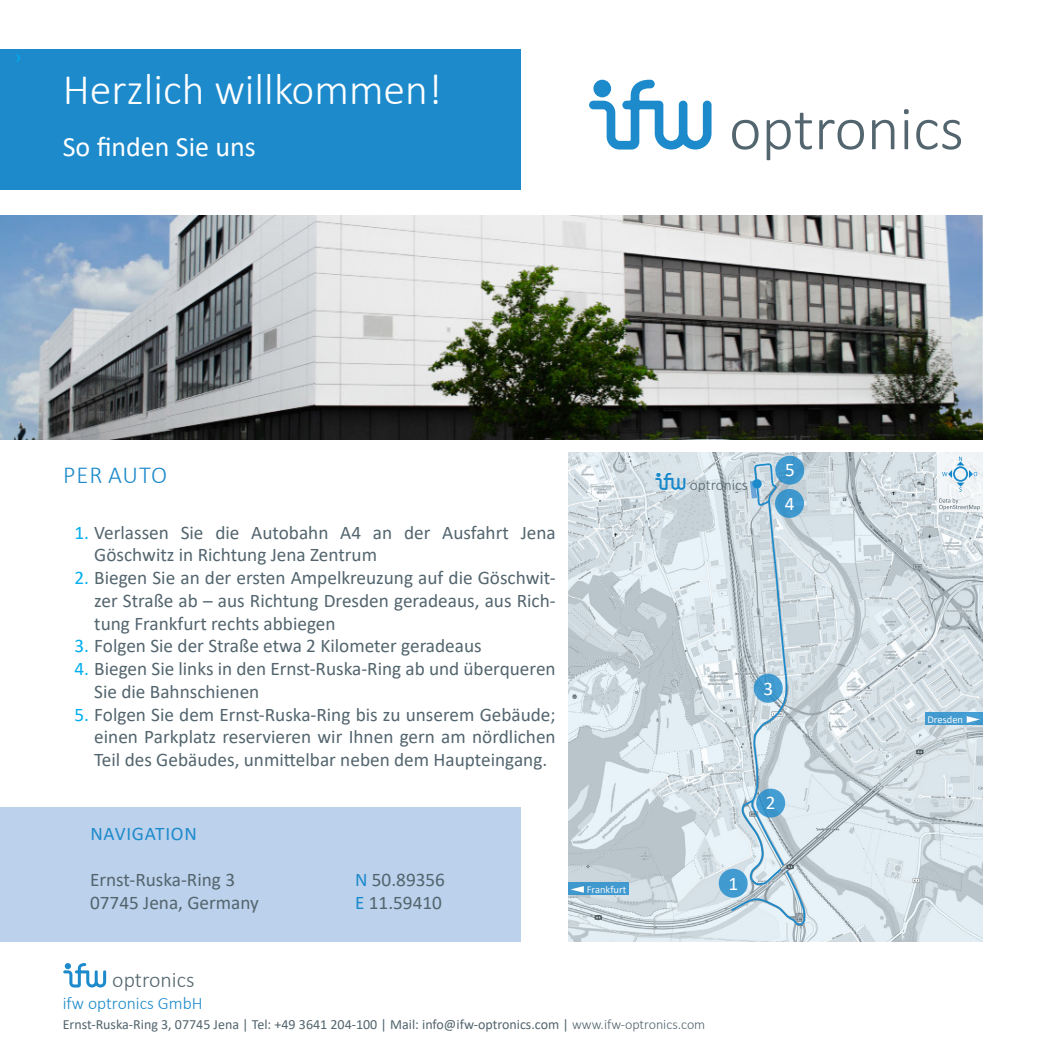
<style>
.page{position:relative;width:1042px;height:1042px;background:#fff}
.page>*{position:absolute;margin:0;border:0;box-sizing:border-box;transform-origin:0 0}
.t1{font:300 62.3px "Calibri";color:#53656e}
.t2{font:300 43.75px "Calibri";color:#fff}
.t3{font:28px "Calibri";color:#fff}
.t4{font:300 24.5px "Calibri";letter-spacing:.04em;color:#1d8acb}
.t5{font:300 21.88px "Calibri";color:#53656e}
.t6{font:19.25px/22.8px "Calibri";color:#53656e}
.t7{font:19.25px "Calibri";letter-spacing:.04em;color:#1d8acb}
.t8{font:19.25px "Calibri";color:#fff}
.t9{font:19.25px "Calibri";color:#00aeef}
.t10{font:300 17.5px "Calibri";color:#1d8acb}
.t11{font:300 15.4px "Calibri";color:#53656e}
.t12{font:14px "Calibri";color:#53656e}
.t13{font:10.5px "Calibri";color:#fff}
.s1{color:#00aeef}
.s2{color:#1d8acb}
.s3{font-weight:300}
</style>
<div class="page">
<div style="left:0;top:50px;width:521px;height:140px;background:#1d8acb"></div>
<img style="left:0;top:215px;width:982px;height:224px">
<img style="left:568px;top:453px;width:414px;height:488px">
<div style="left:568px;top:882px;width:61px;height:13px;background:#3f99ce"></div>
<svg style="left:571px;top:886px;width:13px;height:7px"></svg>
<div style="left:925px;top:712px;width:57px;height:13px;background:#429bd0"></div>
<svg style="left:966px;top:716px;width:14px;height:7px"></svg>
<div style="left:937px;top:452px;width:46px;height:59px;background:#f2f5f7"></div>
<svg style="left:942px;top:457px;width:35px;height:34px"></svg>
<svg style="left:939px;top:498px;width:41px;height:12px"></svg>
<div style="left:719px;top:869px;width:29px;height:29px;background:#419bd0;border-radius:50%"></div>
<svg style="left:775px;top:456px;width:29px;height:29px"></svg>
<svg style="left:730px;top:462px;width:77px;height:464px;background:#bcd1dd"></svg>
<div style="left:752px;top:479px;width:10px;height:9px;background:#1d8acb;border-radius:50%"></div>
<div style="left:0;top:807px;width:521px;height:134px;background:#bcd1eb"></div>
<svg style="left:63px;top:963px;width:43px;height:24px"></svg>
<svg style="left:655px;top:473px;width:30px;height:17px"></svg>
<svg style="left:589px;top:80px;width:122px;height:70px"></svg>
<p class="t9" style="left:15px;top:44px;width:8px">ͧ</p>
<p class="t2" style="left:63px;top:62px;width:381px">Herzlich willkommen!</p>
<p class="t3" style="left:63px;top:127px;width:195px">So finden Sie uns</p>
<p class="t1" style="left:729px;top:90px;width:236px">optronics</p>
<p class="t4" style="left:63px;top:460px;width:106px">PER AUTO</p>
<p class="t6" style="left:94px;top:520px;width:463px;text-indent:-20px"><span class="s1">1.</span> Verlassen Sie die Autobahn A4 an der Ausfahrt Jena<br>Göschwitz in Richtung Jena Zentrum</p>
<p class="t6" style="left:94px;top:566px;width:463px;text-align:justify;text-indent:-20px"><span class="s1">2.</span> Biegen Sie an der ersten Ampelkreuzung auf die Göschwit&shy;zer Straße ab – aus Richtung Dresden geradeaus, aus Rich&shy;tung Frankfurt rechts abbiegen</p>
<p class="t6" style="left:74px;top:634px;width:409px"><span class="s1">3.</span> Folgen Sie der Straße etwa 2 Kilometer geradeaus</p>
<p class="t6" style="left:94px;top:657px;width:463px;text-indent:-20px"><span class="s1">4.</span> Biegen Sie links in den Ernst-Ruska-Ring ab und überqueren<br>Sie die Bahnschienen</p>
<p class="t6" style="left:94px;top:702px;width:463px;text-align:justify;text-indent:-20px"><span class="s1">5.</span> Folgen Sie dem Ernst-Ruska-Ring bis zu unserem Gebäude; einen Parkplatz reservieren wir Ihnen gern am nördlichen Teil des Gebäudes, unmittelbar neben dem Haupteingang.</p>
<p class="t7" style="left:90px;top:820px;width:108px">NAVIGATION</p>
<p class="t6" style="left:90px;top:867px;width:147px">Ernst-Ruska-Ring 3</p>
<p class="t6" style="left:90px;top:890px;width:170px">07745 Jena, Germany</p>
<p class="t6" style="left:355px;top:867px;width:91px"><span class="s2">N</span> 50.89356</p>
<p class="t6" style="left:355px;top:890px;width:88px"><span class="s2">E</span> 11.59410</p>
<p class="t13" style="left:587px;top:882px;width:41px">Frankfurt</p>
<p class="t11" style="left:690px;top:475px;width:59px">optronics</p>
<p class="t8" style="left:785px;top:457px;width:11px">5</p>
<p class="t8" style="left:785px;top:490px;width:11px">4</p>
<p class="t8" style="left:763px;top:675px;width:11px">3</p>
<p class="t8" style="left:728px;top:870px;width:11px">1</p>
<p class="t8" style="left:766px;top:789px;width:11px">2</p>
<p class="t5" style="left:112px;top:966px;width:84px">optronics</p>
<p class="t10" style="left:63px;top:992px;width:141px">ifw optronics GmbH</p>
<p class="t12" style="left:63px;top:1015px;width:644px">Ernst-Ruska-Ring 3, 07745 Jena | Tel: +49 3641 204-100 | Mail: info@ifw-optronics.com | <span class="s3">www.ifw-optronics.com</span></p>
<p class="t13" style="left:927px;top:712px;width:37px">Dresden</p>
</div>
